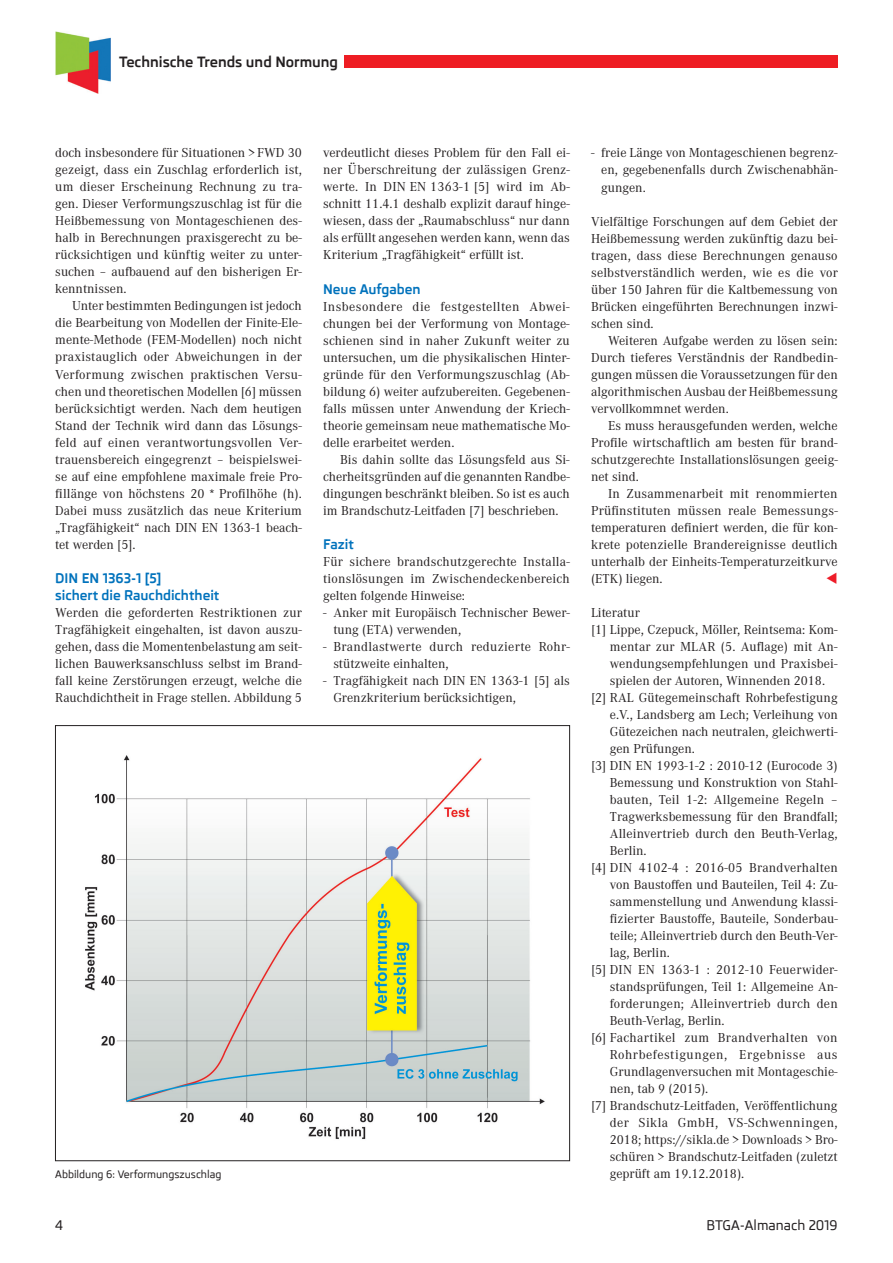
<style>
.page{position:relative;width:893px;height:1263px;background:#fff}
.page>*{position:absolute;margin:0;border:0;box-sizing:border-box;transform-origin:0 0}
.t1{font:700 14.4px "Skoda Pro";color:#231f20}
.t2{font:13.5px/17px "Corporate A";color:#231f20;text-align:justify}
.t3{font:700 13.5px/17px "Skoda Pro";color:#0072bc}
.t4{font:13.5px "Corporate A";letter-spacing:.025em;color:#231f20}
.t5{font:13.5px "Corporate A";letter-spacing:.045em;color:#231f20}
.t6{font:13.5px "Corporate A";letter-spacing:.03em;color:#231f20}
.t7{font:500 13.5px "Skoda Pro";color:#231f20}
.t8{font:500 10.5px "Skoda Pro";color:#231f20}
</style>
<div class="page">
<div style="left:344px;top:56px;width:494px;height:12px;background:#ee1d23"></div>
<img style="left:55px;top:32px;width:55px;height:61px">
<img style="left:85px;top:755px;width:460px;height:385px">
<p class="t1" style="left:119px;top:53px;width:221px">Technische Trends und Normung</p>
<p class="t2" style="left:55px;top:145px;width:248px">doch insbesondere für Situationen &gt;FWD 30 gezeigt, dass ein Zuschlag erforderlich ist, um dieser Erscheinung Rechnung zu tra&shy;gen. Dieser Verformungszuschlag ist für die Heißbemessung von Montageschienen des&shy;halb in Berechnungen praxisgerecht zu be&shy;rücksichtigen und künftig weiter zu unter&shy;suchen – aufbauend auf den bisherigen Er&shy;kenntnissen.</p>
<p class="t2" style="left:55px;top:298px;width:248px;text-indent:17px">Unter bestimmten Bedingungen ist jedoch die Bearbeitung von Modellen der Finite-Ele&shy;mente-Methode (FEM-Modellen) noch nicht praxistauglich oder Abweichungen in der Verformung zwischen praktischen Versu&shy;chen und theoretischen Modellen [6] müssen berücksichtigt werden. Nach dem heutigen Stand der Technik wird dann das Lösungs&shy;feld auf einen verantwortungsvollen Ver&shy;trauensbereich eingegrenzt – beispielswei&shy;se auf eine empfohlene maximale freie Pro&shy;fillänge von höchstens 20 * Profilhöhe (h).<br>Dabei muss zusätzlich das neue Kriterium „Tragfähigkeit“ nach DIN EN 1363-1 beach&shy;tet werden [5].</p>
<p class="t3" style="left:55px;top:569px;width:166px">DIN EN 1363-1 [5]<br>sichert die Rauchdichtheit</p>
<p class="t2" style="left:55px;top:604px;width:248px">Werden die geforderten Restriktionen zur Tragfähigkeit eingehalten, ist davon auszu&shy;gehen, dass die Momentenbelastung am seit&shy;lichen Bauwerksanschluss selbst im Brand&shy;fall keine Zerstörungen erzeugt, welche die Rauchdichtheit in Frage stellen. Abbildung 5</p>
<p class="t2" style="left:323px;top:145px;width:248px">verdeutlicht dieses Problem für den Fall ei&shy;ner Überschreitung der zulässigen Grenz&shy;werte. In DIN EN 1363-1 [5] wird im Ab&shy;schnitt 11.4.1 deshalb explizit darauf hinge&shy;wiesen, dass der „Raumabschluss“ nur dann als erfüllt angesehen werden kann, wenn das Kriterium „Tragfähigkeit“ erfüllt ist.</p>
<p class="t3" style="left:323px;top:280px;width:99px">Neue Aufgaben</p>
<p class="t2" style="left:323px;top:298px;width:248px">Insbesondere die festgestellten Abwei&shy;chungen bei der Verformung von Montage&shy;schienen sind in naher Zukunft weiter zu untersuchen, um die physikalischen Hinter&shy;gründe für den Verformungszuschlag (Ab&shy;bildung 6) weiter aufzubereiten. Gegebenen&shy;falls müssen unter Anwendung der Kriech&shy;theorie gemeinsam neue mathematische Mo&shy;delle erarbeitet werden.</p>
<p class="t2" style="left:323px;top:451px;width:248px;text-indent:17px">Bis dahin sollte das Lösungsfeld aus Si&shy;cherheitsgründen auf die genannten Randbe&shy;dingungen beschränkt bleiben. So ist es auch im Brandschutz-Leitfaden [7] beschrieben.</p>
<p class="t3" style="left:323px;top:535px;width:32px">Fazit</p>
<p class="t2" style="left:323px;top:553px;width:248px">Für sichere brandschutzgerechte Installa&shy;tionslösungen im Zwischendeckenbereich gelten folgende Hinweise:</p>
<p class="t2" style="left:333px;top:604px;width:238px;text-indent:-10px">- Anker mit Europäisch Technischer Bewer&shy;tung (ETA) verwenden,</p>
<p class="t2" style="left:333px;top:638px;width:238px;text-indent:-10px">- Brandlastwerte durch reduzierte Rohr&shy;stützweite einhalten,</p>
<p class="t2" style="left:333px;top:672px;width:238px;text-indent:-10px">- Tragfähigkeit nach DIN EN 1363-1 [5] als<br>Grenzkriterium berücksichtigen,</p>
<p class="t2" style="left:601px;top:145px;width:238px;text-indent:-10px">- freie Länge von Montageschienen begrenz&shy;en, gegebenenfalls durch Zwischenabhän&shy;gungen.</p>
<p class="t2" style="left:591px;top:213px;width:248px">Vielfältige Forschungen auf dem Gebiet der Heißbemessung werden zukünftig dazu bei&shy;tragen, dass diese Berechnungen genauso selbstverständlich werden, wie es die vor über 150 Jahren für die Kaltbemessung von Brücken eingeführten Berechnungen inzwi&shy;schen sind.</p>
<p class="t2" style="left:591px;top:332px;width:248px;text-indent:17px">Weiteren Aufgabe werden zu lösen sein:<br>Durch tieferes Verständnis der Randbedin&shy;gungen müssen die Voraussetzungen für den algorithmischen Ausbau der Heißbemessung vervollkommnet werden.</p>
<p class="t2" style="left:591px;top:417px;width:248px;text-indent:17px">Es muss herausgefunden werden, welche Profile wirtschaftlich am besten für brand&shy;schutzgerechte Installationslösungen geeig&shy;net sind.</p>
<p class="t2" style="left:591px;top:485px;width:248px;text-indent:17px">In Zusammenarbeit mit renommierten Prüfinstituten müssen reale Bemessungs&shy;temperaturen definiert werden, die für kon&shy;krete potenzielle Brandereignisse deutlich unterhalb der Einheits-Temperaturzeitkurve (ETK) liegen.</p>
<p class="t2" style="left:591px;top:604px;width:50px">Literatur</p>
<p class="t2" style="left:591px;top:621px;width:248px">[1] Lippe, Czepuck, Möller, Reintsema: Kom-</p>
<p class="t2" style="left:610px;top:638px;width:229px">mentar zur MLAR (5. Auflage) mit An-</p>
<p class="t2" style="left:610px;top:655px;width:229px">wendungsempfehlungen und Praxisbei-</p>
<p class="t2" style="left:610px;top:672px;width:217px">spielen der Autoren, Winnenden 2018.</p>
<p class="t2" style="left:591px;top:689px;width:248px">[2] RAL Gütegemeinschaft Rohrbefestigung</p>
<p class="t2" style="left:610px;top:706px;width:229px">e.V., Landsberg am Lech; Verleihung von</p>
<p class="t2" style="left:610px;top:723px;width:229px">Gütezeichen nach neutralen, gleichwerti-</p>
<p class="t2" style="left:610px;top:740px;width:87px">gen Prüfungen.</p>
<p class="t2" style="left:591px;top:757px;width:248px">[3] DIN EN 1993-1-2 : 2010-12 (Eurocode 3)</p>
<p class="t2" style="left:610px;top:774px;width:229px">Bemessung und Konstruktion von Stahl-</p>
<p class="t2" style="left:610px;top:791px;width:229px">bauten, Teil 1-2: Allgemeine Regeln –</p>
<p class="t2" style="left:610px;top:808px;width:229px">Tragwerksbemessung für den Brandfall;</p>
<p class="t2" style="left:610px;top:825px;width:229px">Alleinvertrieb durch den Beuth-Verlag,</p>
<p class="t2" style="left:610px;top:842px;width:38px">Berlin.</p>
<p class="t2" style="left:591px;top:859px;width:248px">[4] DIN 4102-4 : 2016-05 Brandverhalten</p>
<p class="t2" style="left:610px;top:876px;width:229px">von Baustoffen und Bauteilen, Teil 4: Zu-</p>
<p class="t2" style="left:610px;top:893px;width:229px">sammenstellung und Anwendung klassi-</p>
<p class="t2" style="left:610px;top:910px;width:229px">fizierter Baustoffe, Bauteile, Sonderbau-</p>
<p class="t2" style="left:610px;top:927px;width:229px">teile; Alleinvertrieb durch den Beuth-Ver-</p>
<p class="t2" style="left:610px;top:944px;width:61px">lag, Berlin.</p>
<p class="t2" style="left:591px;top:961px;width:248px">[5] DIN EN 1363-1 : 2012-10 Feuerwider-</p>
<p class="t2" style="left:610px;top:978px;width:229px">standsprüfungen, Teil 1: Allgemeine An-</p>
<p class="t2" style="left:610px;top:995px;width:229px">forderungen; Alleinvertrieb durch den</p>
<p class="t2" style="left:610px;top:1012px;width:116px">Beuth-Verlag, Berlin.</p>
<p class="t4" style="left:591px;top:1030px;width:248px">[6] Fachartikel zum Brandverhalten von</p>
<p class="t5" style="left:610px;top:1047px;width:229px">Rohrbefestigungen, Ergebnisse aus</p>
<p class="t2" style="left:610px;top:1063px;width:229px">Grundlagenversuchen mit Montageschie-</p>
<p class="t2" style="left:610px;top:1080px;width:100px">nen, tab 9 (2015).</p>
<p class="t2" style="left:591px;top:1097px;width:248px">[7] Brandschutz-Leitfaden, Veröffentlichung</p>
<p class="t6" style="left:610px;top:1115px;width:229px">der Sikla GmbH, VS-Schwenningen,</p>
<p class="t2" style="left:610px;top:1131px;width:229px">2018; https://sikla.de &gt; Downloads &gt; Bro-</p>
<p class="t2" style="left:610px;top:1148px;width:229px">schüren &gt; Brandschutz-Leitfaden (zuletzt</p>
<p class="t8" style="left:55px;top:1168px;width:168px">Abbildung 6: Verformungszuschlag</p>
<p class="t2" style="left:610px;top:1165px;width:136px">geprüft am 19.12.2018).</p>
<p class="t7" style="left:55px;top:1217px;width:9px">4</p>
<p class="t7" style="left:707px;top:1217px;width:133px">BTGA-Almanach 2019</p>
</div>
